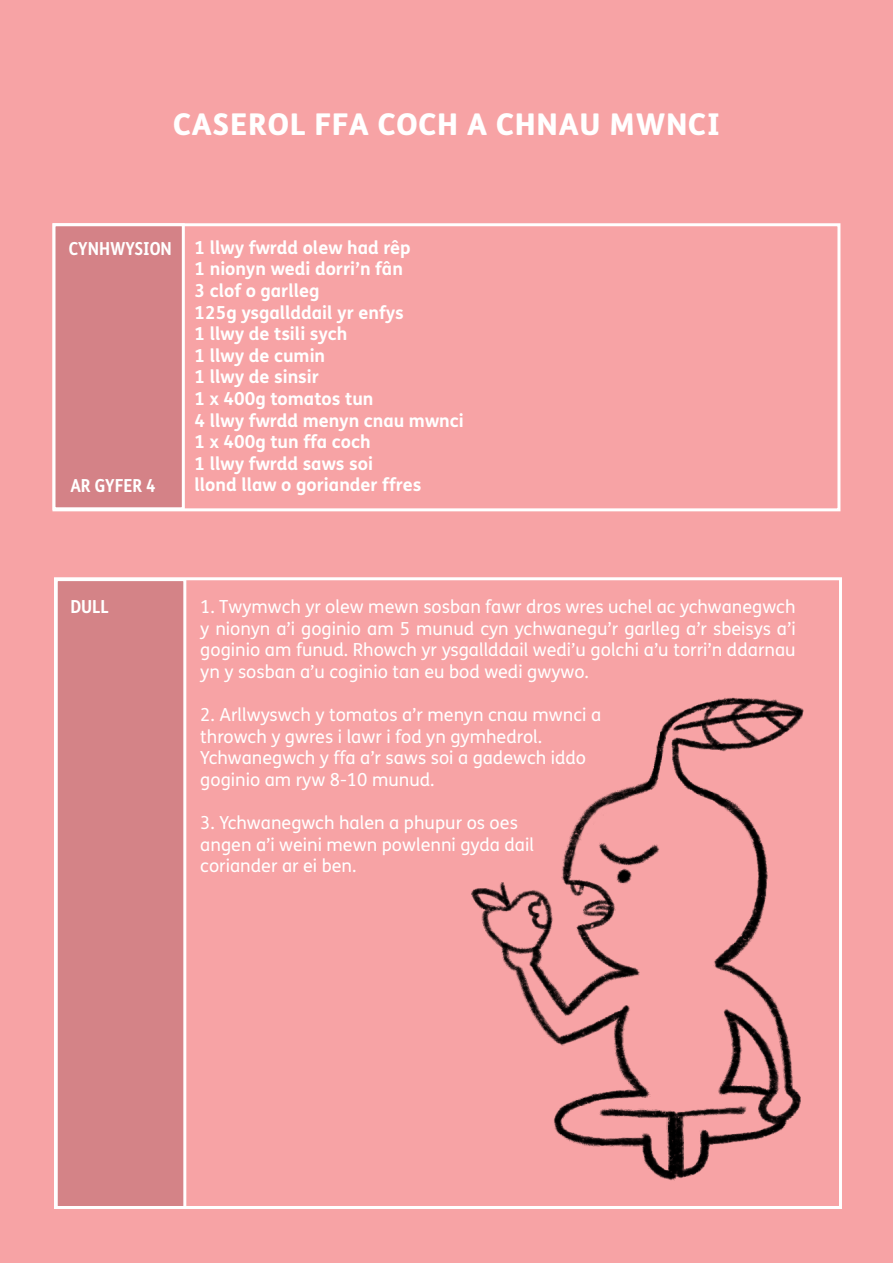
<style>
.page{position:relative;width:893px;height:1263px;background:#f7a3a5}
.page>*{position:absolute;margin:0;border:0;box-sizing:border-box;transform-origin:0 0}
.t1{font:800 30px "FS Me";letter-spacing:.025em;color:#fff}
.t2{font:18px/21.6px "FS Me";color:#fff;text-align:justify}
.t3{font:700 18px "FS Me";color:#fff}
.t4{font:700 18px "FS Me Narrow";color:#fff}
</style>
<div class="page">
<img style="left:186px;top:628px;width:618px;height:577px">
<div style="left:52px;top:223px;width:788px;height:288px;border:3px solid #fff"></div>
<div style="left:52px;top:223px;width:133px;height:287px;background:#d48287;border:3px solid #fff"></div>
<div style="left:55px;top:578px;width:131px;height:631px;background:#d48387;border:3px solid #fff"></div>
<p class="t1" style="left:173px;top:101px;width:548px">CASEROL FFA COCH A CHNAU MWNCI</p>
<p class="t4" style="left:69px;top:234px;width:104px">CYNHWYSION</p>
<p class="t3" style="left:195px;top:233px;width:218px">1 llwy fwrdd olew had rêp</p>
<p class="t3" style="left:195px;top:255px;width:210px">1 nionyn wedi dorri’n fân</p>
<p class="t3" style="left:195px;top:277px;width:127px">3 clof o garlleg</p>
<p class="t3" style="left:195px;top:298px;width:211px">125g ysgallddail yr enfys</p>
<p class="t3" style="left:195px;top:320px;width:154px">1 llwy de tsili sych</p>
<p class="t3" style="left:195px;top:341px;width:132px">1 llwy de cumin</p>
<p class="t3" style="left:195px;top:363px;width:126px">1 llwy de sinsir</p>
<p class="t3" style="left:195px;top:385px;width:180px">1 x 400g tomatos tun</p>
<p class="t3" style="left:195px;top:406px;width:271px">4 llwy fwrdd menyn cnau mwnci</p>
<p class="t3" style="left:195px;top:428px;width:178px">1 x 400g tun ffa coch</p>
<p class="t3" style="left:195px;top:449px;width:180px">1 llwy fwrdd saws soi</p>
<p class="t3" style="left:195px;top:471px;width:228px">llond llaw o goriander ffres</p>
<p class="t4" style="left:70px;top:472px;width:87px">AR GYFER 4</p>
<p class="t4" style="left:70px;top:593px;width:40px">DULL</p>
<p class="t2" style="left:200px;top:596px;width:597px">1. Twymwch yr olew mewn sosban fawr dros wres uchel ac ychwanegwch y nionyn a’i goginio am 5 munud cyn ychwanegu’r garlleg a’r sbeisys a’i goginio am funud. Rhowch yr ysgallddail wedi’u golchi a’u torri’n ddarnau yn y sosban a’u coginio tan eu bod wedi gwywo.</p>
<p class="t2" style="left:200px;top:704px;width:402px">2. Arllwyswch y tomatos a’r menyn cnau mwnci a</p>
<p class="t2" style="left:200px;top:725px;width:343px">throwch y gwres i lawr i fod yn gymhedrol.</p>
<p class="t2" style="left:200px;top:747px;width:387px">Ychwanegwch y ffa a’r saws soi a gadewch iddo</p>
<p class="t2" style="left:200px;top:768px;width:236px">goginio am ryw 8-10 munud.</p>
<p class="t2" style="left:200px;top:812px;width:319px">3. Ychwanegwch halen a phupur os oes</p>
<p class="t2" style="left:200px;top:833px;width:335px">angen a’i weini mewn powlenni gyda dail</p>
<p class="t2" style="left:200px;top:855px;width:158px">coriander ar ei ben.</p>
</div>
